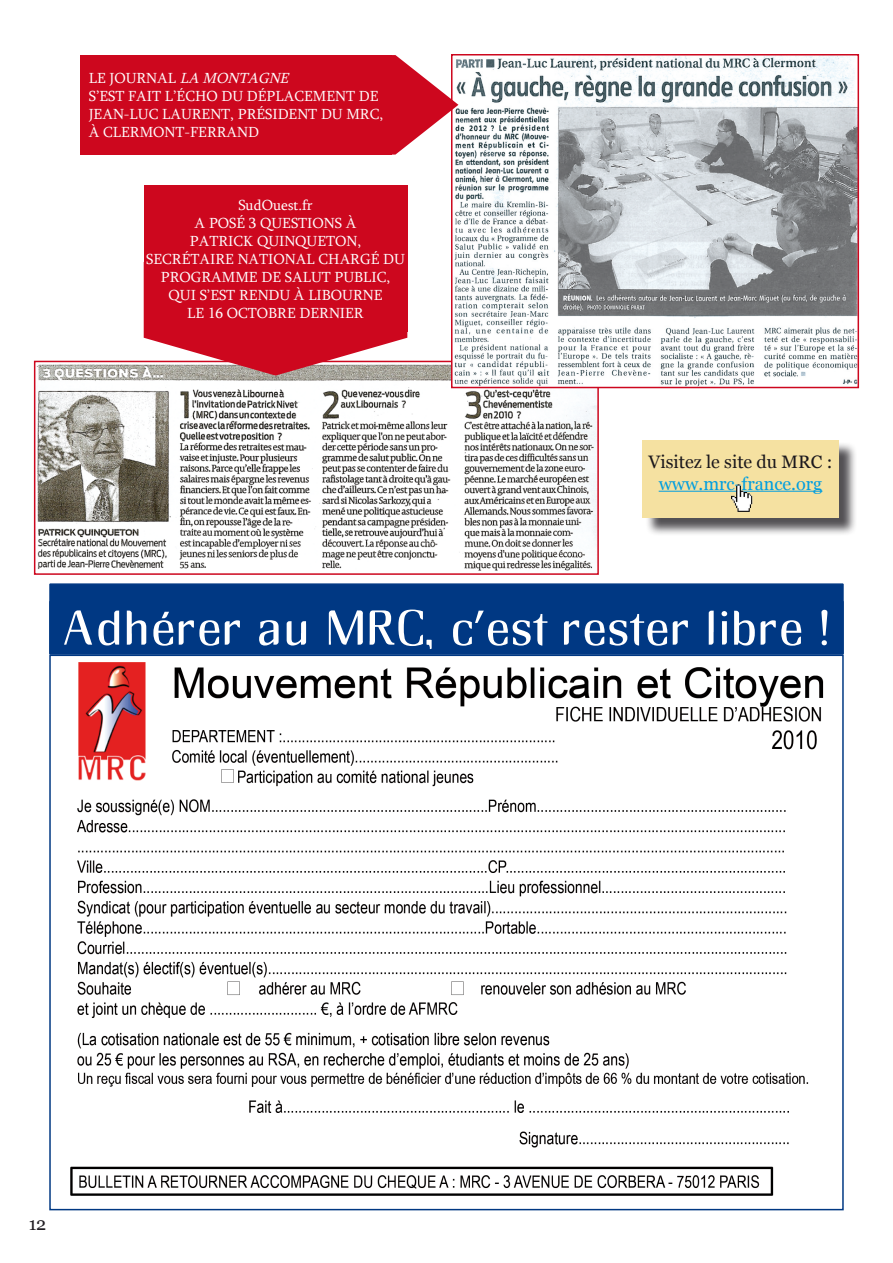
<style>
.page{position:relative;width:893px;height:1263px;background:#fff}
.page>*{position:absolute;margin:0;border:0;box-sizing:border-box;transform-origin:0 0}
.t1{font:51px "R Mmidserif";color:#fff}
.t2{font:18px "Georgia";color:#1a171c}
.t3{font:18px "Georgia";color:#009ee0}
.t4{font:15px/18px "Sylfaen";color:#fff}
.s1{font-style:italic}
</style>
<div class="page">
<img style="left:70px;top:662px;width:754px;height:534px">
<div style="left:49px;top:583px;width:795px;height:71px;background:#003883;border:2px solid #003883"></div>
<div style="left:645px;top:441px;width:233px;height:104px;background:#1a171c;opacity:.75"></div>
<div style="left:642px;top:440px;width:196px;height:77px;background:#f5e1a1"></div>
<hr style="left:659px;top:491px;width:163px;height:1px;background:#009ee0">
<img style="left:716px;top:484px;width:51px;height:35px">
<img style="left:37px;top:364px;width:559px;height:207px">
<div style="left:34px;top:361px;width:565px;height:214px;border:2px solid #cd071e"></div>
<img style="left:454px;top:57px;width:402px;height:328px">
<div style="left:451px;top:54px;width:408px;height:334px;border:2px solid #cd071e"></div>
<svg style="left:392px;top:55px;width:66px;height:100px"></svg>
<div style="left:80px;top:55px;width:312px;height:100px;background:#cd071e"></div>
<svg style="left:144px;top:332px;width:263px;height:44px"></svg>
<div style="left:144px;top:186px;width:263px;height:146px;background:#cd071e"></div>
<p class="t4" style="left:89px;top:69px;width:296px">L E J O U R N A L <span class="s1">LA MONTAGNE<br></span>S’EST FAIT L’ÉCHO DU DÉPLACEMENT DE<br>JEAN-LUC LAURENT, PRÉSIDENT DU MRC,<br>À CLERMONT-FERRAND</p>
<p class="t4" style="left:146px;top:196px;width:260px;text-align:center">SudOuest.fr<br>A POSÉ 3 QUESTIONS À<br>PATRICK QUINQUETON,<br>SECRÉTAIRE NATIONAL CHARGÉ DU<br>PROGRAMME DE SALUT PUBLIC,<br>QUI S’EST RENDU À LIBOURNE<br>LE 16 OCTOBRE DERNIER</p>
<p class="t2" style="left:649px;top:452px;width:185px">Visitez le site du MRC :</p>
<p class="t3" style="left:659px;top:473px;width:165px">www.mrc-france.org</p>
<h1 class="t1" style="left:62px;top:600px;width:770px">Adhérer au MRC, c’est rester libre !</h1>
<p class="t2" style="left:28px;top:1213px;width:19px">12</p>
</div>
